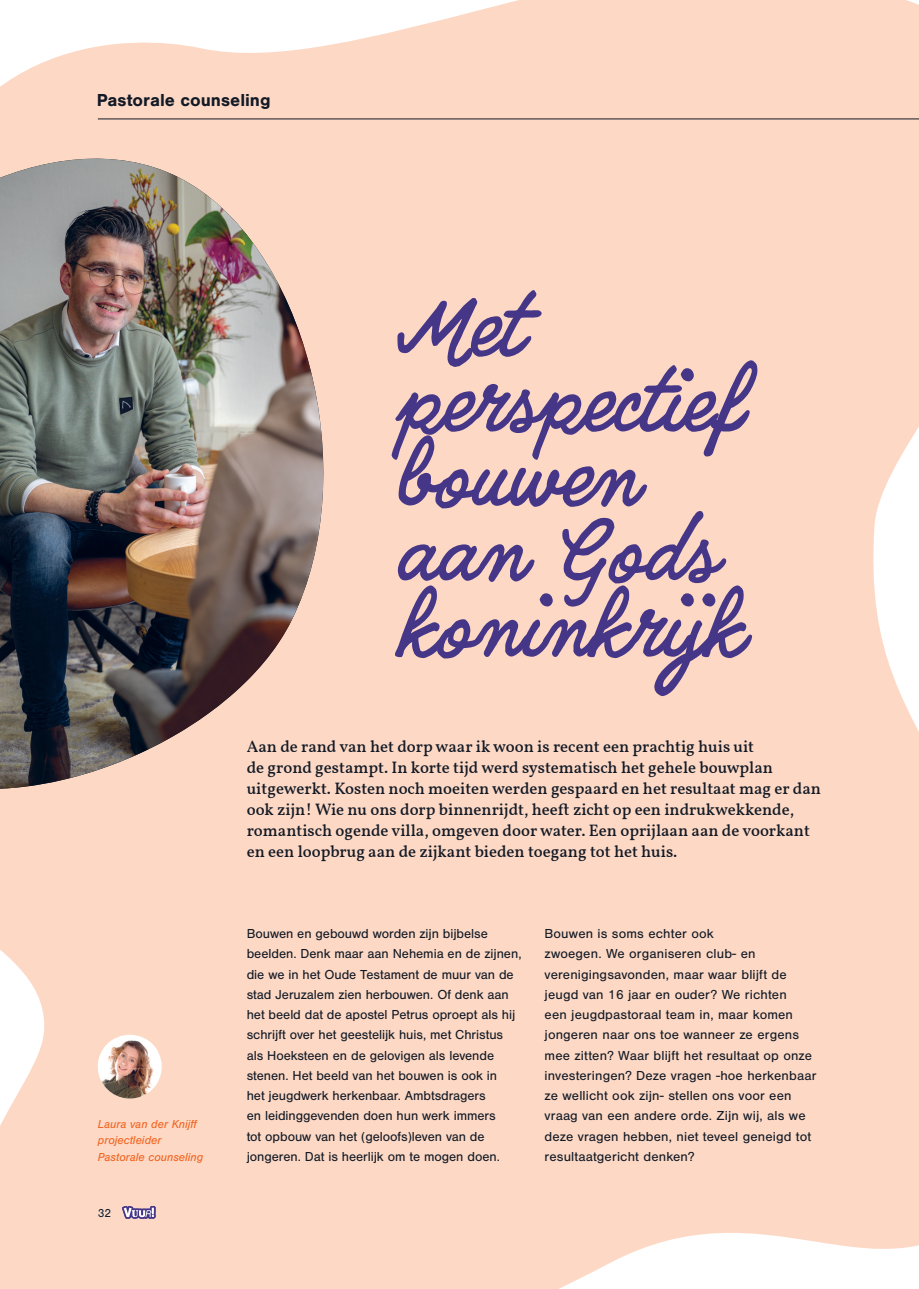
<style>
.page{position:relative;width:919px;height:1289px;background:#fff}
.page>*{position:absolute;margin:0;border:0;box-sizing:border-box;transform-origin:0 0}
.t1{font:75px/75px "Quimby Gubernatorial";color:#453688}
.t2{font:700 18px "Nimbus San";color:#131a26}
.t3{font:500 16.5px/21px "Vollkorn";color:#131a26}
.t4{font:13.5px/20.2px "Nimbus San";letter-spacing:-.005em;color:#131a26}
.t5{font:italic 12px/16.5px "Nimbus San";color:#f26421}
.t6{font:12px "Nimbus San";color:#131a26}
</style>
<div class="page">
<div style="left:0;top:0;width:918px;height:1288px;background:#fdd9c5"></div>
<hr style="left:98px;top:119px;width:820px;height:1px;background:#131a26">
<svg style="left:98px;top:1034px;width:64px;height:64px"></svg>
<img style="left:98px;top:1038px;width:60px;height:60px">
<div style="left:0;top:117px;width:365px;height:704px;background:#fdd9c5"></div>
<img style="left:0;top:159px;width:365px;height:629px">
<svg style="left:122px;top:1205px;width:34px;height:13px"></svg>
<h2 class="t2" style="left:97px;top:90px;width:175px">Pastorale counseling</h2>
<h1 class="t1" style="left:395px;top:291px;width:349px">Met perspectief bouwen aan Gods koninkrijk</h1>
<p class="t5" style="left:98px;top:1115px;width:107px">Laura van der Knijff projectleider<br>Pastorale counseling</p>
<p class="t6" style="left:98px;top:1206px;width:15px">32</p>
<p class="t3" style="left:247px;top:734px;width:576px">Aan de rand van het dorp waar ik woon is recent een prachtig huis uit<br>de grond gestampt. In korte tijd werd systematisch het gehele bouwplan uitgewerkt. Kosten noch moeiten werden gespaard en het resultaat mag er dan ook zijn! Wie nu ons dorp binnenrijdt, heeft zicht op een indrukwekkende, romantisch ogende villa, omgeven door water. Een oprijlaan aan de voorkant en een loopbrug aan de zijkant bieden toegang tot het huis.</p>
<p class="t4" style="left:247px;top:923px;width:276px">Bouwen en gebouwd worden zijn bijbelse beelden. Denk maar aan Nehemia en de zijnen, die we in het Oude Testament de muur van de stad Jeruzalem zien herbouwen. Of denk aan het beeld dat de apostel Petrus oproept als hij schrijft over het geestelijk huis, met Christus als Hoeksteen en de gelovigen als levende stenen. Het beeld van het bouwen is ook in<br>het jeugdwerk herkenbaar. Ambtsdragers<br>en leidinggevenden doen hun werk immers<br>tot opbouw van het (geloofs)leven van de jongeren. Dat is heerlijk om te mogen doen.</p>
<p class="t4" style="left:544px;top:923px;width:273px">Bouwen is soms echter ook<br>zwoegen. We organiseren club- en verenigingsavonden, maar waar blijft de jeugd van 16 jaar en ouder? We richten<br>een jeugdpastoraal team in, maar komen jongeren naar ons toe wanneer ze ergens mee zitten? Waar blijft het resultaat op onze investeringen? Deze vragen -hoe herkenbaar ze wellicht ook zijn- stellen ons voor een vraag van een andere orde. Zijn wij, als we deze vragen hebben, niet teveel geneigd tot resultaatgericht denken?</p>
</div>
